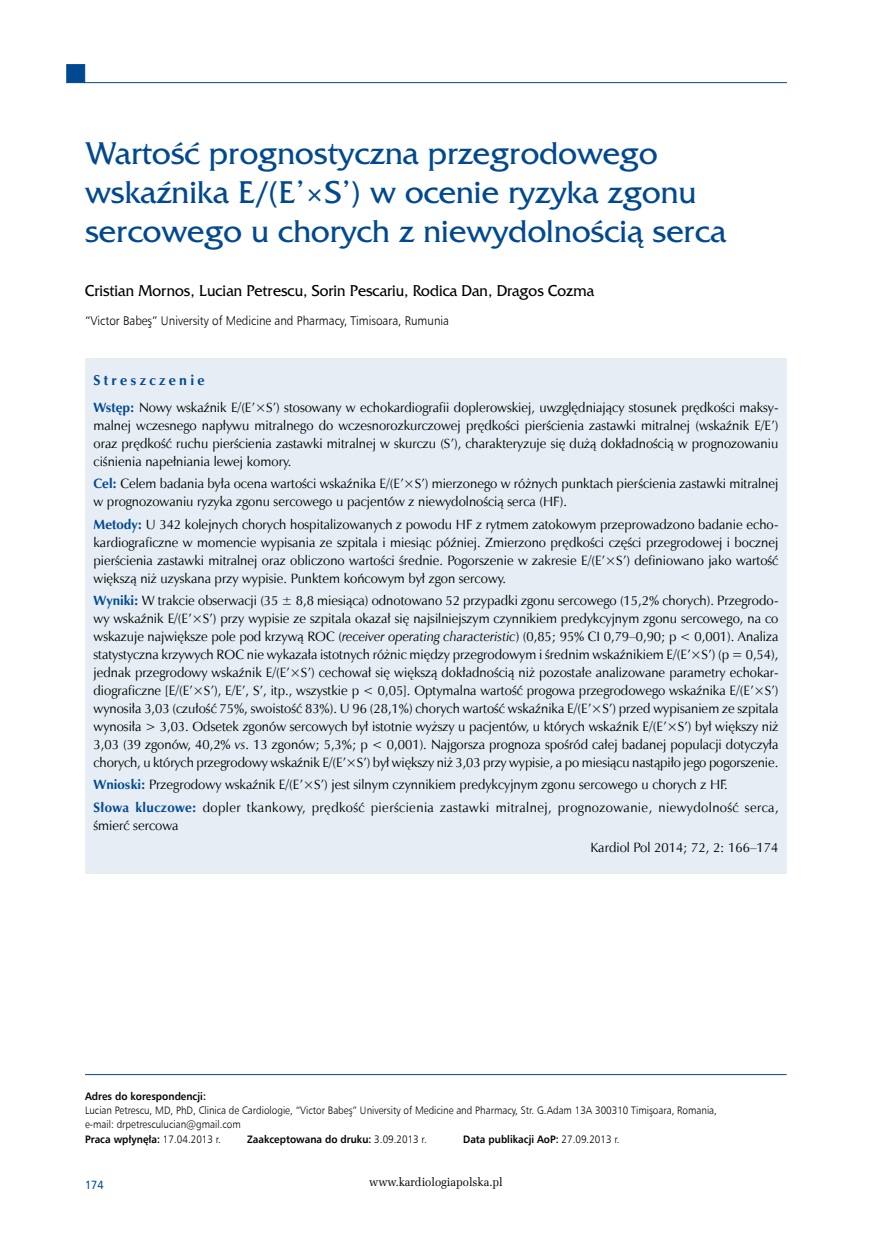
<style>
.page{position:relative;width:872px;height:1234px;background:#fff}
.page>*{position:absolute;margin:0;border:0;box-sizing:border-box;transform-origin:0 0}
.t1{font:33px/39px "France";color:#004990}
.t2{font:16.5px "France";color:#000;scale:.94 1}
.t3{font:700 14.25px "Zapf Humnst EU";letter-spacing:.23em;color:#004990}
.t4{font:13.5px/18px "Zapf Humnst EU";color:#000;text-align:justify}
.t5{font:13.5px/22.2px "Zapf Humnst EU";letter-spacing:.03em;color:#000}
.t6{font:12.6px "Humnst 777 Lt EU";color:#000;scale:.93 1}
.t7{font:12px "Zapf Ellipt EU";color:#000;scale:.95 1}
.t8{font:12px "Humnst 777 EU";color:#004990;scale:.9 1}
.t9{font:10.8px/14.2px "Humnst 777 Lt EU";color:#000;scale:.92 1}
.t10{font:700 10.8px "Humnst 777 EU";color:#000;scale:.92 1}
.s1{font-weight:700;color:#004990}
.s2{font-style:italic}
.s3{font-family:"Humnst 777 Lt EU";font-weight:400}
</style>
<div class="page">
<hr style="left:85px;top:82px;width:702px;height:1px;background:#004990">
<div style="left:66px;top:64px;width:19px;height:19px;background:#004990;border:1px solid #004990"></div>
<div style="left:85px;top:357px;width:702px;height:516px;background:#e6edf4"></div>
<hr style="left:85px;top:1073px;width:701px;height:1px;background:#004990">
<h1 class="t1" style="left:85px;top:134px;width:643px">Wartość prognostyczna przegrodowego wskaźnika E/(E’×S’) w ocenie ryzyka zgonu sercowego u chorych z niewydolnością serca</h1>
<p class="t2" style="left:85px;top:281px;width:543px">Cristian Mornos, Lucian Petrescu, Sorin Pescariu, Rodica Dan, Dragos Cozma</p>
<p class="t6" style="left:85px;top:312px;width:393px">“Victor Babeş” University of Medicine and Pharmacy, Timisoara, Rumunia</p>
<p class="t3" style="left:94px;top:371px;width:112px">Streszczenie</p>
<p class="t4" style="left:94px;top:398px;width:686px"><span class="s1">Wstęp:</span> Nowy wskaźnik E/(E’×S’) stosowany w echokardiografii doplerowskiej, uwzględniający stosunek prędkości maksy&shy;malnej wczesnego napływu mitralnego do wczesnorozkurczowej prędkości pierścienia zastawki mitralnej (wskaźnik E/E’) oraz prędkość ruchu pierścienia zastawki mitralnej w skurczu (S’), charakteryzuje się dużą dokładnością w prognozowaniu ciśnienia napełniania lewej komory.</p>
<p class="t4" style="left:94px;top:474px;width:686px"><span class="s1">Cel:</span> Celem badania była ocena wartości wskaźnika E/(E’×S’) mierzonego w różnych punktach pierścienia zastawki mitralnej w prognozowaniu ryzyka zgonu sercowego u pacjentów z niewydolnością serca (HF).</p>
<p class="t4" style="left:94px;top:515px;width:686px"><span class="s1">Metody:</span> U 342 kolejnych chorych hospitalizowanych z powodu HF z rytmem zatokowym przeprowadzono badanie echo&shy;kardiograficzne w momencie wypisania ze szpitala i miesiąc później. Zmierzono prędkości części przegrodowej i bocznej pierścienia zastawki mitralnej oraz obliczono wartości średnie. Pogorszenie w zakresie E/(E’×S’) definiowano jako wartość większą niż uzyskana przy wypisie. Punktem końcowym był zgon sercowy.</p>
<p class="t4" style="left:94px;top:591px;width:686px"><span class="s1">Wyniki:</span> W trakcie obserwacji (35 ± 8,8 miesiąca) odnotowano 52 przypadki zgonu sercowego (15,2% chorych). Przegrodo&shy;wy wskaźnik E/(E’×S’) przy wypisie ze szpitala okazał się najsilniejszym czynnikiem predykcyjnym zgonu sercowego, na co wskazuje największe pole pod krzywą ROC (<span class="s2">receiver operating characteristic</span>) (0,85; 95% CI 0,79–0,90; p &lt; 0,001). Analiza statystyczna krzywych ROC nie wykazała istotnych różnic między przegrodowym i średnim wskaźnikiem E/(E’×S’) (p = 0,54), jednak przegrodowy wskaźnik E/(E’×S’) cechował się większą dokładnością niż pozostałe analizowane parametry echokar&shy;diograficzne [E/(E’×S’), E/E’, S’, itp., wszystkie p &lt; 0,05]. Optymalna wartość progowa przegrodowego wskaźnika E/(E’×S’) wynosiła 3,03 (czułość 75%, swoistość 83%). U 96 (28,1%) chorych wartość wskaźnika E/(E’×S’) przed wypisaniem ze szpitala wynosiła &gt; 3,03. Odsetek zgonów sercowych był istotnie wyższy u pacjentów, u których wskaźnik E/(E’×S’) był większy niż 3,03 (39 zgonów, 40,2% <span class="s2">vs</span>. 13 zgonów; 5,3%; p &lt; 0,001). Najgorsza prognoza spośród całej badanej populacji dotyczyła chorych, u których przegrodowy wskaźnik E/(E’×S’) był większy niż 3,03 przy wypisie, a po miesiącu nastąpiło jego pogorszenie.</p>
<p class="t5" style="left:94px;top:773px;width:686px"><span class="s1">Wnioski:</span> Przegrodowy wskaźnik E/(E’×S’) jest silnym czynnikiem predykcyjnym zgonu sercowego u chorych z HF.<br><span class="s1">Słowa kluczowe:</span> dopler tkankowy, prędkość pierścienia zastawki mitralnej, prognozowanie, niewydolność serca,</p>
<p class="t4" style="left:94px;top:816px;width:86px">śmierć sercowa</p>
<p class="t4" style="left:590px;top:838px;width:189px">Kardiol Pol 2014; 72, 2: 166–174</p>
<p class="t10" style="left:85px;top:1088px;width:133px">Adres do korespondencji:</p>
<p class="t9" style="left:85px;top:1102px;width:688px">Lucian Petrescu, MD, PhD, Clinica de Cardiologie, “Victor Babeş” University of Medicine and Pharmacy, Str. G.Adam 13A 300310 Timişoara, Romania, e-mail: drpetresculucian@gmail.com</p>
<p class="t10" style="left:85px;top:1131px;width:149px">Praca wpłynęła: <span class="s3">17.04.2013 r.</span></p>
<p class="t10" style="left:247px;top:1131px;width:197px">Zaakceptowana do druku: <span class="s3">3.09.2013 r.</span></p>
<p class="t10" style="left:463px;top:1131px;width:171px">Data publikacji AoP: <span class="s3">27.09.2013 r.</span></p>
<p class="t8" style="left:85px;top:1176px;width:22px">174</p>
<p class="t7" style="left:369px;top:1173px;width:142px">www.kardiologiapolska.pl</p>
</div>
